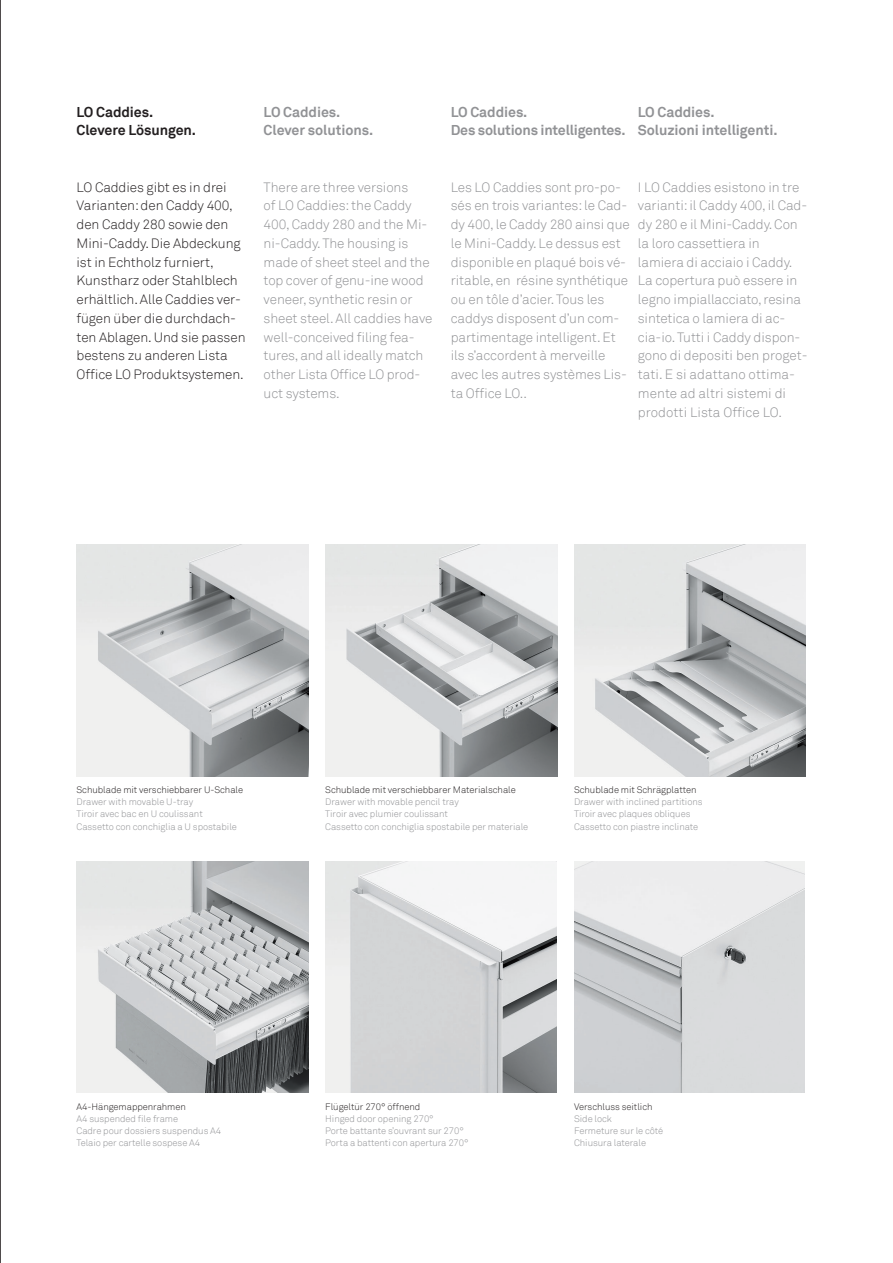
<style>
.page{position:relative;width:893px;height:1263px;background:#fff}
.page>*{position:absolute;margin:0;border:0;box-sizing:border-box;transform-origin:0 0}
.t1{font:700 14.25px/18.8px "Akkurat";letter-spacing:-.005em;color:#919295}
.t2{font:700 14.25px/18.8px "Akkurat";letter-spacing:-.005em;color:#231f20}
.t3{font:300 13.5px/18.8px "Akkurat";letter-spacing:-.005em;color:#919295}
.t4{font:300 13.5px/18.8px "Akkurat";letter-spacing:-.005em;color:#231f20}
.t5{font:300 9.3px/12px "Akkurat";letter-spacing:-.005em;color:#919295}
.t6{font:300 9.3px "Akkurat";letter-spacing:-.005em;color:#231f20}
</style>
<div class="page">
<img style="left:574px;top:862px;width:231px;height:231px">
<img style="left:325px;top:862px;width:231px;height:231px">
<img style="left:77px;top:861px;width:231px;height:232px">
<img style="left:574px;top:544px;width:232px;height:232px">
<img style="left:325px;top:544px;width:232px;height:232px">
<img style="left:77px;top:544px;width:231px;height:232px">
<hr style="left:0;top:0;width:1px;height:1263px;background:#231f20">
<p class="t2" style="left:77px;top:102px;width:121px">LO Caddies.<br>Clevere Lösungen.</p>
<p class="t4" style="left:77px;top:178px;width:171px">LO Caddies gibt es in drei<br>Varianten: den Caddy 400, den Caddy 280 sowie den<br>Mini-Caddy. Die Abdeckung ist in Echtholz furniert,<br>Kunstharz oder Stahlblech erhältlich. Alle Caddies ver&shy;fügen über die durchdach&shy;ten Ablagen. Und sie passen bestens zu anderen Lista<br>Office LO Produktsystemen.</p>
<p class="t1" style="left:264px;top:102px;width:111px">LO Caddies.<br>Clever solutions.</p>
<p class="t3" style="left:264px;top:178px;width:170px">There are three versions<br>of LO Caddies: the Caddy<br>400, Caddy 280 and the Mi&shy;ni-Caddy. The housing is made of sheet steel and the top cover of genu-ine wood veneer, synthetic resin or sheet steel. All caddies have well-conceived filing fea&shy;tures, and all ideally match other Lista Office LO prod&shy;uct systems.</p>
<p class="t1" style="left:451px;top:102px;width:176px">LO Caddies.<br>Des solutions intelligentes.</p>
<p class="t1" style="left:638px;top:102px;width:141px">LO Caddies.<br>Soluzioni intelligenti.</p>
<p class="t3" style="left:451px;top:178px;width:180px">Les LO Caddies sont pro-po&shy;sés en trois variantes: le Cad&shy;dy 400, le Caddy 280 ainsi que le Mini-Caddy. Le dessus est disponible en plaqué bois vé&shy;ritable, en résine synthétique ou en tôle d’acier. Tous les caddys disposent d’un com&shy;partimentage intelligent. Et ils s’accordent à merveille avec les autres systèmes Lis&shy;ta Office LO..</p>
<p class="t3" style="left:638px;top:178px;width:171px">I LO Caddies esistono in tre varianti: il Caddy 400, il Cad&shy;dy 280 e il Mini-Caddy. Con la loro cassettiera in lamiera di acciaio i Caddy.<br>La copertura può essere in legno impiallacciato, resina sintetica o lamiera di ac&shy;cia-io. Tutti i Caddy dispon&shy;gono di depositi ben proget&shy;tati. E si adattano ottima&shy;mente ad altri sistemi di prodotti Lista Office LO.</p>
<p class="t6" style="left:77px;top:785px;width:168px">Schublade mit verschiebbarer U-Schale</p>
<p class="t5" style="left:77px;top:796px;width:162px">Drawer with movable U-tray<br>Tiroir avec bac en U coulissant<br>Cassetto con conchiglia a U spostabile</p>
<p class="t6" style="left:325px;top:785px;width:192px">Schublade mit verschiebbarer Materialschale</p>
<p class="t5" style="left:325px;top:796px;width:204px">Drawer with movable pencil tray<br>Tiroir avec plumier coulissant<br>Cassetto con conchiglia spostabile per materiale</p>
<p class="t6" style="left:574px;top:785px;width:124px">Schublade mit Schrägplatten</p>
<p class="t5" style="left:574px;top:796px;width:130px">Drawer with inclined partitions<br>Tiroir avec plaques obliques<br>Cassetto con piastre inclinate</p>
<p class="t6" style="left:77px;top:1101px;width:111px">A4-Hängemappenrahmen</p>
<p class="t5" style="left:77px;top:1113px;width:146px">A4 suspended file frame<br>Cadre pour dossiers suspendus A4<br>Telaio per cartelle sospese A4</p>
<p class="t6" style="left:325px;top:1101px;width:97px">Flügeltür 270° öffnend</p>
<p class="t5" style="left:325px;top:1113px;width:145px">Hinged door opening 270°<br>Porte battante s’ouvrant sur 270°<br>Porta a battenti con apertura 270°</p>
<p class="t6" style="left:574px;top:1101px;width:80px">Verschluss seitlich</p>
<p class="t5" style="left:574px;top:1113px;width:91px">Side lock<br>Fermeture sur le côté<br>Chiusura laterale</p>
</div>
